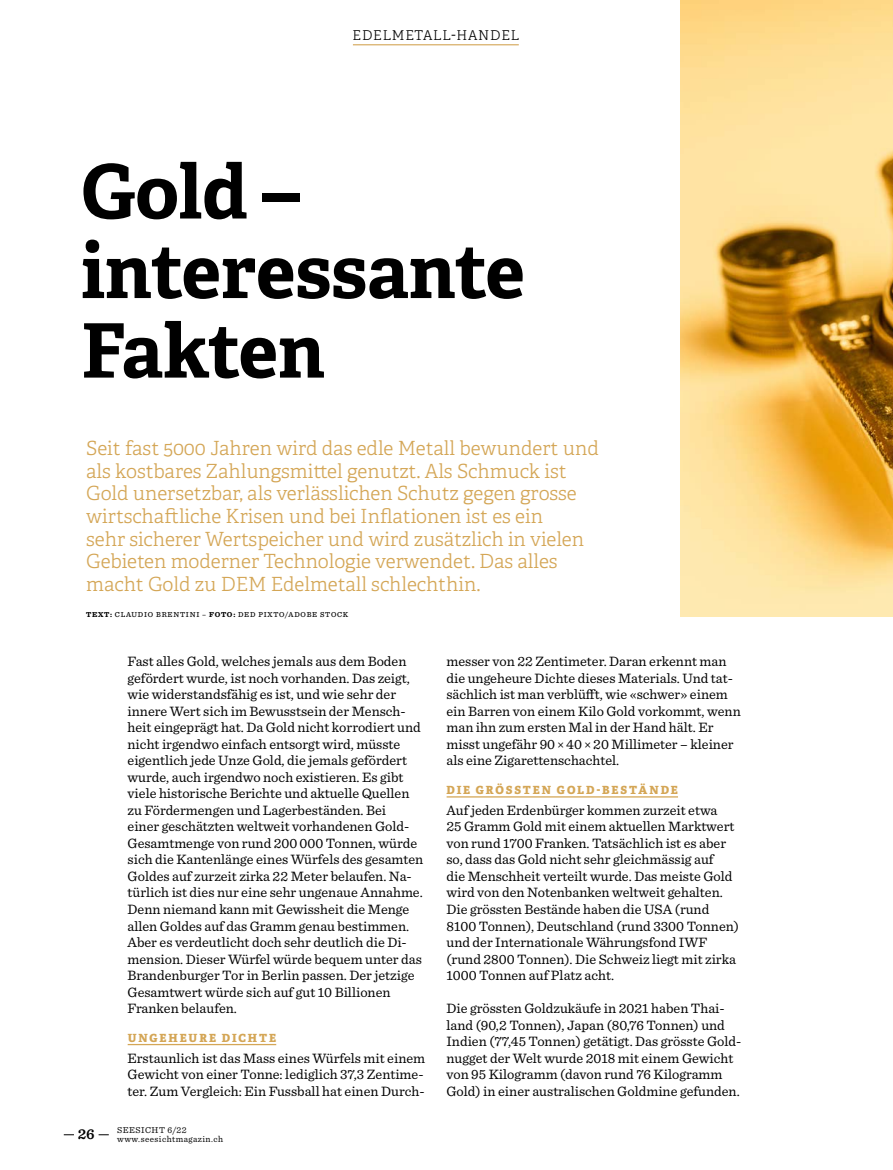
<style>
.page{position:relative;width:893px;height:1170px;background:#fff}
.page>*{position:absolute;margin:0;border:0;box-sizing:border-box;transform-origin:0 0}
.Haupttitel_Adelle_Bo{font:700 75px/79.5px "Adelle";letter-spacing:-.005em;color:#000}
.Lead_Adelle_Light_13{font:300 19.5px/22.5px "Adelle";color:#d4a656}
.t1{font:600 15px "Sentinel";color:#000}
.Grundtext_Sentinel_9{font:14.25px/16.5px "Sentinel";color:#000}
.t2{font:300 13.5px "Adelle";letter-spacing:.06em;color:#000}
.Untertitel_Adelle_bl{font:800 11.25px "Adelle";letter-spacing:.17em;color:#d4a656}
.t3{font:9px/9px "Sentinel";letter-spacing:.05em;color:#000}
.Copyright_Fotos{font:500 7.5px "Sentinel";letter-spacing:.1em;color:#000}
.s1{font-weight:700}
</style>
<div class="page">
<img style="left:680px;top:0;width:213px;height:616px">
<hr style="left:128px;top:1043px;width:148px;height:2px;background:#d4a656">
<hr style="left:447px;top:796px;width:231px;height:1px;background:#d4a656">
<hr style="left:353px;top:44px;width:166px;height:1px;background:#d4a656">
<p class="t2" style="left:353px;top:27px;width:168px">EDELMETALL-HANDEL</p>
<p class="Haupttitel_Adelle_Bo" style="left:81px;top:152px;width:445px">Gold – interessante</p>
<p class="Haupttitel_Adelle_Bo" style="left:81px;top:311px;width:245px">Fakten</p>
<p class="Lead_Adelle_Light_13" style="left:86px;top:437px;width:514px">Seit fast 5000 Jahren wird das edle Metall bewundert und als kostbares Zahlungsmittel genutzt. Als Schmuck ist Gold unersetzbar, als verlässlichen Schutz gegen grosse wirtschaftliche Krisen und bei Inflationen ist es ein<br>sehr sicherer Wertspeicher und wird zusätzlich in vielen Gebieten moderner Technologie verwendet. Das alles macht Gold zu DEM Edelmetall schlechthin.</p>
<p class="Copyright_Fotos" style="left:86px;top:608px;width:264px"><span class="s1">TEXT:</span> CLAUDIO BRENTINI – <span class="s1">FOTO:</span> DED PIXTO/ADOBE STOCK</p>
<p class="Grundtext_Sentinel_9" style="left:128px;top:652px;width:297px">Fast alles Gold, welches jemals aus dem Boden gefördert wurde, ist noch vorhanden. Das zeigt, wie widerstandsfähig es ist, und wie sehr der innere Wert sich im Bewusstsein der Mensch&shy;heit eingeprägt hat. Da Gold nicht korrodiert und nicht irgendwo einfach entsorgt wird, müsste eigentlich jede Unze Gold, die jemals gefördert wurde, auch irgendwo noch existieren. Es gibt viele historische Berichte und aktuelle Quellen zu Fördermengen und Lagerbeständen. Bei<br>einer geschätzten weltweit vorhandenen Gold-Gesamtmenge von rund 200 000 Tonnen, würde sich die Kantenlänge eines Würfels des gesamten Goldes auf zurzeit zirka 22 Meter belaufen. Na&shy;türlich ist dies nur eine sehr ungenaue Annahme.<br>Denn niemand kann mit Gewissheit die Menge allen Goldes auf das Gramm genau bestimmen.<br>Aber es verdeutlicht doch sehr deutlich die Di&shy;mension. Dieser Würfel würde bequem unter das Brandenburger Tor in Berlin passen. Der jetzige Gesamtwert würde sich auf gut 10 Billionen Franken belaufen.</p>
<p class="Untertitel_Adelle_bl" style="left:128px;top:1030px;width:150px">UNGEHEURE DICHTE</p>
<p class="Grundtext_Sentinel_9" style="left:128px;top:1048px;width:299px;text-align:justify">Erstaunlich ist das Mass eines Würfels mit einem Gewicht von einer Tonne: lediglich 37,3 Zentime&shy;ter. Zum Vergleich: Ein Fussball hat einen Durch-</p>
<p class="Grundtext_Sentinel_9" style="left:446px;top:652px;width:296px">messer von 22 Zentimeter. Daran erkennt man die ungeheure Dichte dieses Materials. Und tat&shy;sächlich ist man verblüfft, wie «schwer» einem ein Barren von einem Kilo Gold vorkommt, wenn man ihn zum ersten Mal in der Hand hält. Er misst ungefähr 90 × 40 × 20 Millimeter – kleiner als eine Zigarettenschachtel.</p>
<p class="Untertitel_Adelle_bl" style="left:447px;top:782px;width:233px">DIE GRÖSSTEN GOLD-BESTÄNDE</p>
<p class="Grundtext_Sentinel_9" style="left:446px;top:801px;width:294px">Auf jeden Erdenbürger kommen zurzeit etwa<br>25 Gramm Gold mit einem aktuellen Marktwert von rund 1700 Franken. Tatsächlich ist es aber so, dass das Gold nicht sehr gleichmässig auf<br>die Menschheit verteilt wurde. Das meiste Gold wird von den Notenbanken weltweit gehalten.<br>Die grössten Bestände haben die USA (rund 8100 Tonnen), Deutschland (rund 3300 Tonnen) und der Internationale Währungsfond IWF (rund 2800 Tonnen). Die Schweiz liegt mit zirka 1000 Tonnen auf Platz acht.</p>
<p class="Grundtext_Sentinel_9" style="left:446px;top:999px;width:296px">Die grössten Goldzukäufe in 2021 haben Thai&shy;land (90,2 Tonnen), Japan (80,76 Tonnen) und Indien (77,45 Tonnen) getätigt. Das grösste Gold&shy;nugget der Welt wurde 2018 mit einem Gewicht von 95 Kilogramm (davon rund 76 Kilogramm Gold) in einer australischen Goldmine gefunden.</p>
<p class="t1" style="left:78px;top:1121px;width:19px">26</p>
<p class="t3" style="left:117px;top:1124px;width:107px">SEESICHT 6/22 www.seesichtmagazin.ch</p>
</div>
